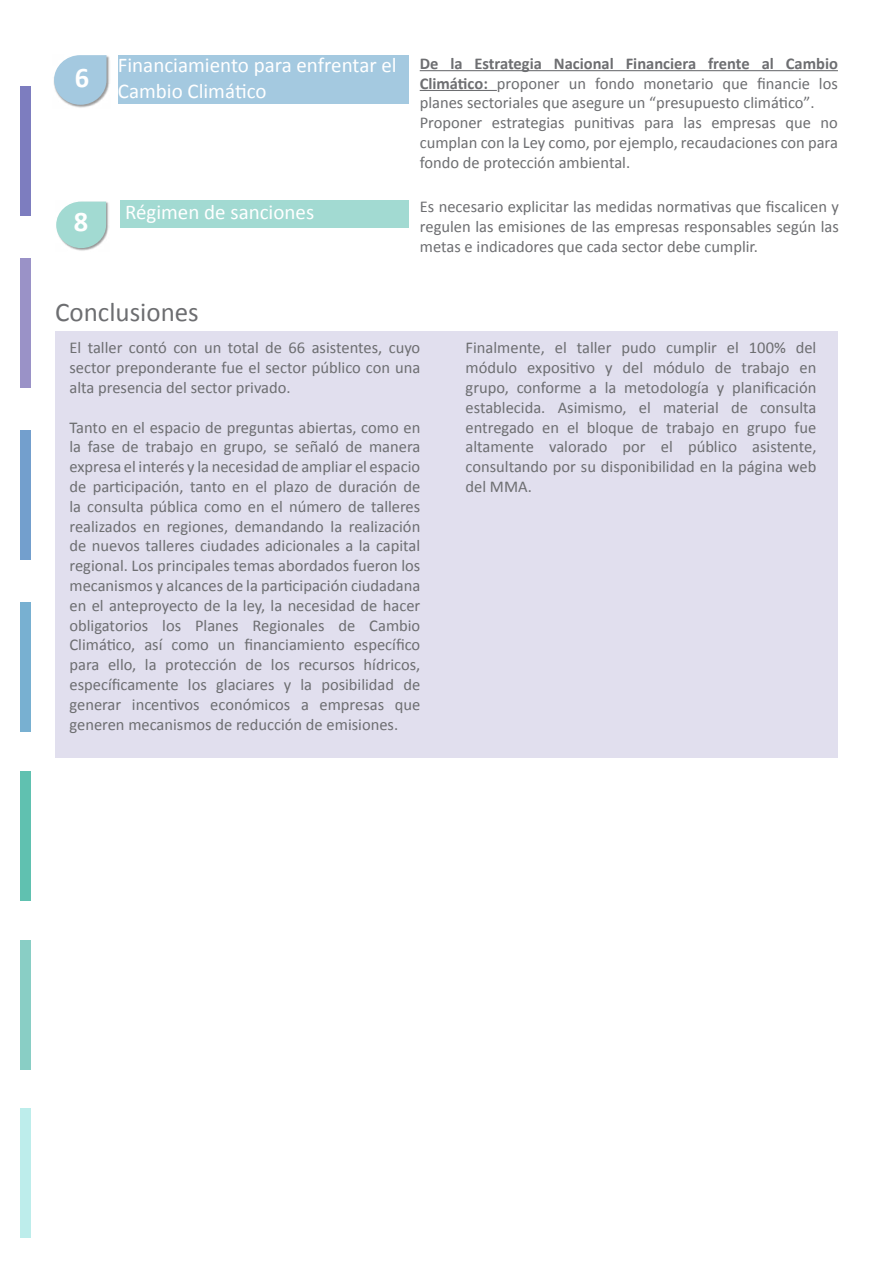
<style>
.page{position:relative;width:893px;height:1263px;background:#fff}
.page>*{position:absolute;margin:0;border:0;box-sizing:border-box;transform-origin:0 0}
.t1{font:700 28.5px "Calibri";color:#fff}
.t2{font:27px "Calibri";color:#6d6e71}
.t3{font:21px "Calibri";color:#fff}
.t4{font:16.5px/19.8px "Calibri";color:#6d6e71}
.t5{font:700 16.5px "Calibri";color:#6d6e71}
</style>
<div class="page">
<div style="left:21px;top:771px;width:10px;height:129px;background:#60c1b0"></div>
<div style="left:20px;top:940px;width:11px;height:129px;background:#89cec5"></div>
<div style="left:20px;top:1108px;width:11px;height:129px;background:#bdedeb"></div>
<div style="left:20px;top:603px;width:11px;height:129px;background:#78b0d1"></div>
<div style="left:20px;top:431px;width:11px;height:129px;background:#739fcd"></div>
<div style="left:20px;top:258px;width:11px;height:129px;background:#9a92c7"></div>
<div style="left:20px;top:86px;width:11px;height:129px;background:#7d7dbf"></div>
<hr style="left:420px;top:70px;width:418px;height:1px;background:#6d6e71">
<hr style="left:420px;top:90px;width:77px;height:1px;background:#6d6e71">
<div style="left:118px;top:56px;width:291px;height:48px;background:#a4c9e0"></div>
<img style="left:70px;top:56px;width:40px;height:52px">
<svg style="left:54px;top:55px;width:53px;height:50px;background:#afcee1"></svg>
<div style="left:55px;top:332px;width:783px;height:426px;background:#e1dfee"></div>
<div style="left:120px;top:201px;width:289px;height:27px;background:#a2dad2"></div>
<img style="left:71px;top:201px;width:38px;height:50px">
<svg style="left:56px;top:202px;width:50px;height:46px;background:#addcd6"></svg>
<h1 class="t1" style="left:75px;top:57px;width:16px">6</h1>
<p class="t3" style="left:118px;top:51px;width:280px">Financiamiento para enfrentar el</p>
<p class="t3" style="left:118px;top:76px;width:150px">Cambio Climático</p>
<p class="t5" style="left:420px;top:52px;width:20px">De</p>
<p class="t5" style="left:450px;top:52px;width:14px">la</p>
<p class="t5" style="left:474px;top:52px;width:69px">Estrategia</p>
<p class="t5" style="left:554px;top:52px;width:61px">Nacional</p>
<p class="t5" style="left:626px;top:52px;width:72px">Financiera</p>
<p class="t5" style="left:708px;top:52px;width:43px">frente</p>
<p class="t5" style="left:762px;top:52px;width:14px">al</p>
<p class="t5" style="left:786px;top:52px;width:54px">Cambio</p>
<p class="t5" style="left:420px;top:71px;width:70px">Climático:</p>
<p class="t4" style="left:420px;top:93px;width:396px">planes sectoriales que asegure un “presupuesto climático .“</p>
<p class="t4" style="left:595px;top:73px;width:41px">fondo</p>
<p class="t4" style="left:757px;top:73px;width:54px">financie</p>
<p class="t4" style="left:819px;top:73px;width:20px">los</p>
<p class="t4" style="left:643px;top:73px;width:72px">monetario</p>
<p class="t4" style="left:497px;top:73px;width:64px">proponer</p>
<p class="t4" style="left:569px;top:73px;width:19px">un</p>
<p class="t4" style="left:722px;top:73px;width:27px">que</p>
<p class="t4" style="left:684px;top:112px;width:20px">las</p>
<p class="t4" style="left:492px;top:112px;width:74px">estrategias</p>
<p class="t4" style="left:574px;top:112px;width:62px">punitivas</p>
<p class="t4" style="left:420px;top:112px;width:420px">Proponer<br>cumplan con la Ley como, por ejemplo, recaudaciones con para fondo de protección ambiental.</p>
<p class="t4" style="left:644px;top:112px;width:31px">para</p>
<p class="t4" style="left:711px;top:112px;width:66px">empresas</p>
<p class="t4" style="left:785px;top:112px;width:27px">que</p>
<p class="t4" style="left:820px;top:112px;width:19px">no</p>
<h1 class="t1" style="left:74px;top:202px;width:16px">8</h1>
<p class="t3" style="left:125px;top:197px;width:191px">Régimen de sanciones</p>
<p class="t4" style="left:420px;top:196px;width:421px;text-align:justify">Es necesario explicitar las medidas normativas que fiscalicen y regulen las emisiones de las empresas responsables según las metas e indicadores que cada sector debe cumplir.</p>
<h2 class="t2" style="left:55px;top:293px;width:145px">Conclusiones</h2>
<p class="t4" style="left:69px;top:338px;width:352px;text-align:justify">El taller contó con un total de 66 asistentes, cuyo sector preponderante fue el sector público con una alta presencia del sector privado.</p>
<p class="t4" style="left:69px;top:417px;width:352px;text-align:right">Tanto en el espacio de preguntas abiertas, como en la fase de trabajo en grupo, se señaló de manera expresa el interés lay necesidad de ampliar el espacio de participación, tanto en el plazo de duración de la consulta pública como en el número de talleres realizados en regiones, demandando la realización de nuevos talleres ciudades adicionales laa capital regional. Los principales temas abordados fueron los mecanismos y alcances de la participación ciudadana en el anteproyecto de la ley la, necesidad de hacer Cambio</p>
<p class="t4" style="left:69px;top:615px;width:80px">obligatorios</p>
<p class="t4" style="left:162px;top:615px;width:20px">los</p>
<p class="t4" style="left:195px;top:615px;width:45px">Planes</p>
<p class="t4" style="left:252px;top:615px;width:74px">Regionales</p>
<p class="t4" style="left:339px;top:615px;width:18px">de</p>
<p class="t4" style="left:69px;top:635px;width:67px">Climático,</p>
<p class="t4" style="left:144px;top:635px;width:20px">así</p>
<p class="t4" style="left:172px;top:635px;width:39px">como</p>
<p class="t4" style="left:218px;top:635px;width:19px">un</p>
<p class="t4" style="left:244px;top:635px;width:102px">financiamiento</p>
<p class="t4" style="left:354px;top:635px;width:68px">específico</p>
<p class="t4" style="left:69px;top:654px;width:31px">para</p>
<p class="t4" style="left:108px;top:654px;width:30px">ello,</p>
<p class="t4" style="left:145px;top:654px;width:13px">la</p>
<p class="t4" style="left:165px;top:654px;width:73px">protección</p>
<p class="t4" style="left:245px;top:654px;width:18px">de</p>
<p class="t4" style="left:271px;top:654px;width:20px">los</p>
<p class="t4" style="left:298px;top:654px;width:58px">recursos</p>
<p class="t4" style="left:364px;top:654px;width:58px">hídricos,</p>
<p class="t4" style="left:69px;top:674px;width:111px">específicamente</p>
<p class="t4" style="left:188px;top:674px;width:20px">los</p>
<p class="t4" style="left:216px;top:674px;width:60px">glaciares</p>
<p class="t4" style="left:284px;top:674px;width:9px">y</p>
<p class="t4" style="left:300px;top:674px;width:13px">la</p>
<p class="t4" style="left:321px;top:674px;width:74px">posibilidad</p>
<p class="t4" style="left:403px;top:674px;width:18px">de</p>
<p class="t4" style="left:210px;top:694px;width:82px">económicos</p>
<p class="t4" style="left:132px;top:694px;width:69px">incentivos</p>
<p class="t4" style="left:69px;top:694px;width:330px">generar<br>generen mecanismos de reducción de emisiones.</p>
<p class="t4" style="left:301px;top:694px;width:9px">a</p>
<p class="t4" style="left:320px;top:694px;width:66px">empresas</p>
<p class="t4" style="left:395px;top:694px;width:27px">que</p>
<p class="t4" style="left:466px;top:338px;width:81px">Finalmente,</p>
<p class="t4" style="left:555px;top:338px;width:13px">el</p>
<p class="t4" style="left:577px;top:338px;width:36px">taller</p>
<p class="t4" style="left:621px;top:338px;width:36px">pudo</p>
<p class="t4" style="left:666px;top:338px;width:52px">cumplir</p>
<p class="t4" style="left:727px;top:338px;width:13px">el</p>
<p class="t4" style="left:749px;top:338px;width:38px">100%</p>
<p class="t4" style="left:796px;top:338px;width:22px">del</p>
<p class="t4" style="left:466px;top:357px;width:53px">módulo</p>
<p class="t4" style="left:527px;top:357px;width:69px">expositivo</p>
<p class="t4" style="left:605px;top:357px;width:9px">y</p>
<p class="t4" style="left:622px;top:357px;width:22px">del</p>
<p class="t4" style="left:653px;top:357px;width:53px">módulo</p>
<p class="t4" style="left:715px;top:357px;width:18px">de</p>
<p class="t4" style="left:742px;top:357px;width:50px">trabajo</p>
<p class="t4" style="left:800px;top:357px;width:18px">en</p>
<p class="t4" style="left:466px;top:377px;width:45px">grupo,</p>
<p class="t4" style="left:517px;top:377px;width:66px">conforme</p>
<p class="t4" style="left:589px;top:377px;width:9px">a</p>
<p class="t4" style="left:605px;top:377px;width:13px">la</p>
<p class="t4" style="left:624px;top:377px;width:86px">metodología</p>
<p class="t4" style="left:717px;top:377px;width:9px">y</p>
<p class="t4" style="left:732px;top:377px;width:86px">planificación</p>
<p class="t4" style="left:466px;top:397px;width:81px">establecida.</p>
<p class="t4" style="left:558px;top:397px;width:70px">Asimismo,</p>
<p class="t4" style="left:639px;top:397px;width:13px">el</p>
<p class="t4" style="left:663px;top:397px;width:57px">material</p>
<p class="t4" style="left:731px;top:397px;width:18px">de</p>
<p class="t4" style="left:760px;top:397px;width:58px">consulta</p>
<p class="t4" style="left:466px;top:417px;width:70px">entregado</p>
<p class="t4" style="left:542px;top:417px;width:18px">en</p>
<p class="t4" style="left:567px;top:417px;width:13px">el</p>
<p class="t4" style="left:587px;top:417px;width:48px">bloque</p>
<p class="t4" style="left:641px;top:417px;width:18px">de</p>
<p class="t4" style="left:666px;top:417px;width:50px">trabajo</p>
<p class="t4" style="left:722px;top:417px;width:18px">en</p>
<p class="t4" style="left:747px;top:417px;width:41px">grupo</p>
<p class="t4" style="left:794px;top:417px;width:23px">fue</p>
<p class="t4" style="left:688px;top:437px;width:51px">público</p>
<p class="t4" style="left:466px;top:437px;width:352px">altamente<br>consultando por su disponibilidad en la página web del MMA.</p>
<p class="t4" style="left:549px;top:437px;width:60px">valorado</p>
<p class="t4" style="left:661px;top:437px;width:13px">el</p>
<p class="t4" style="left:752px;top:437px;width:66px">asistente,</p>
<p class="t4" style="left:623px;top:437px;width:25px">por</p>
</div>
